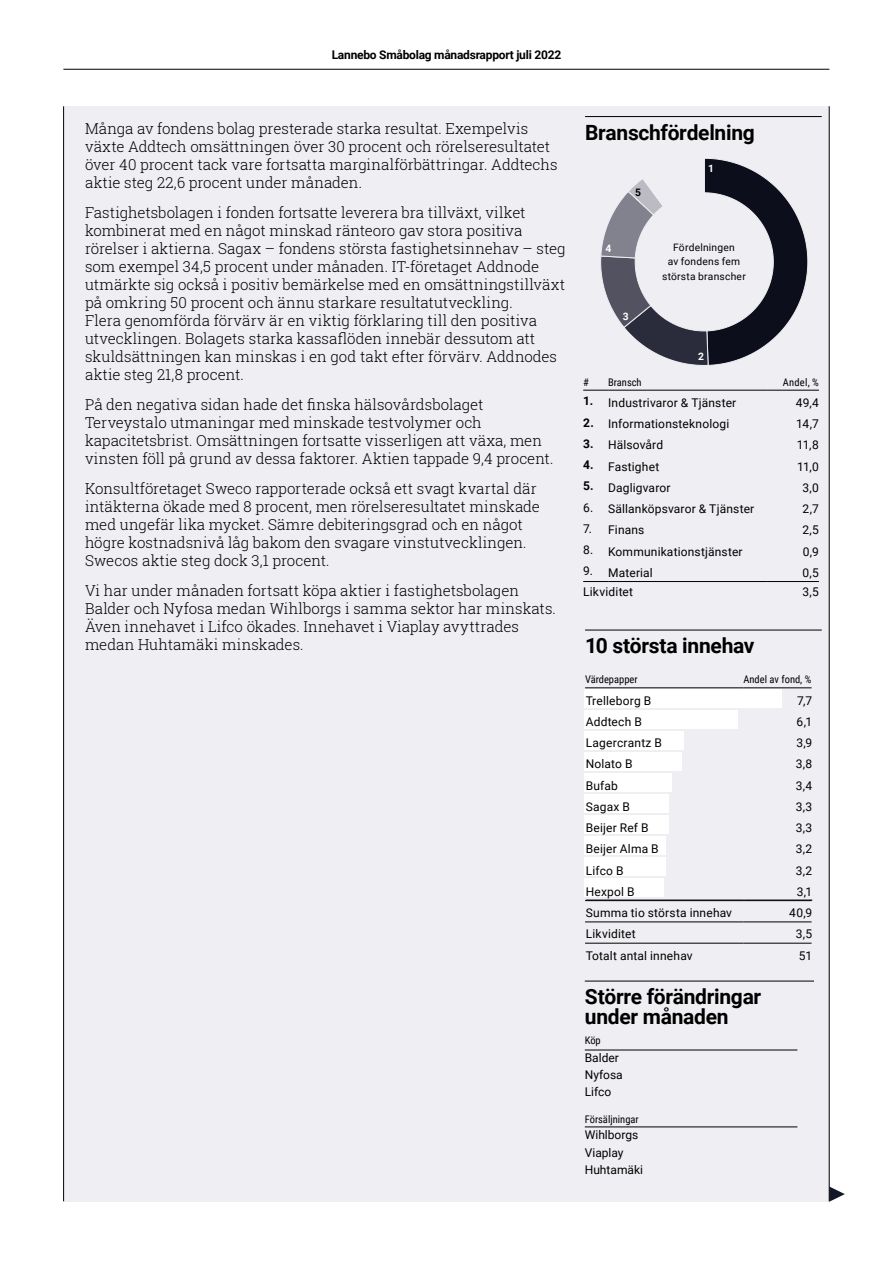
<style>
.page{position:relative;width:893px;height:1263px;background:#fff}
.page>*{position:absolute;margin:0;border:0;box-sizing:border-box;transform-origin:0 0}
.t1{font:700 21px/19.5px "Roboto";letter-spacing:-.015em;color:#000}
.t2{font:300 15px/18px "Roboto Slab";color:#000}
.t3{font:12px/21px "Roboto";letter-spacing:.015em;color:#000}
.t4{font:700 12px/21.3px "Roboto";letter-spacing:-.02em;color:#000;text-align:justify}
.t5{font:10.5px "Roboto Condensed";color:#000}
.t6{font:10.2px/14.1px "Roboto";letter-spacing:.025em;color:#000;text-align:center}
.t7{font:700 10.2px "Roboto";color:#fff}
.t8{font:700 10.2px "Roboto";color:#000}
</style>
<div class="page">
<div style="left:64px;top:106px;width:765px;height:1095px;background:#efeef2"></div>
<svg style="left:829px;top:1187px;width:16px;height:15px"></svg>
<hr style="left:829px;top:106px;width:1px;height:1095px;background:#000">
<hr style="left:63px;top:106px;width:1px;height:1095px;background:#000">
<div style="left:584px;top:689px;width:198px;height:19px;background:#fff"></div>
<div style="left:584px;top:710px;width:154px;height:19px;background:#fff"></div>
<div style="left:584px;top:731px;width:100px;height:19px;background:#fff"></div>
<div style="left:584px;top:752px;width:98px;height:19px;background:#fff"></div>
<div style="left:584px;top:773px;width:87px;height:19px;background:#fff"></div>
<div style="left:584px;top:794px;width:85px;height:19px;background:#fff"></div>
<div style="left:584px;top:815px;width:85px;height:19px;background:#fff"></div>
<div style="left:584px;top:836px;width:82px;height:19px;background:#fff"></div>
<div style="left:584px;top:857px;width:82px;height:19px;background:#fff"></div>
<div style="left:584px;top:878px;width:80px;height:19px;background:#fff"></div>
<hr style="left:585px;top:116px;width:237px;height:1px;background:#000">
<hr style="left:585px;top:630px;width:237px;height:1px;background:#000">
<hr style="left:585px;top:900px;width:158px;height:1px;background:#131829">
<hr style="left:585px;top:688px;width:158px;height:1px;background:#000">
<hr style="left:743px;top:688px;width:68px;height:1px;background:#000">
<hr style="left:585px;top:922px;width:158px;height:1px;background:#000">
<hr style="left:743px;top:922px;width:68px;height:1px;background:#000">
<hr style="left:585px;top:943px;width:158px;height:1px;background:#000">
<hr style="left:743px;top:943px;width:68px;height:1px;background:#000">
<svg style="left:600px;top:158px;width:208px;height:208px"></svg>
<hr style="left:585px;top:981px;width:229px;height:1px;background:#000">
<hr style="left:585px;top:1050px;width:212px;height:1px;background:#000">
<hr style="left:585px;top:1127px;width:212px;height:1px;background:#000">
<hr style="left:608px;top:390px;width:160px;height:1px;background:#000">
<hr style="left:768px;top:390px;width:51px;height:1px;background:#000">
<svg style="left:583px;top:581px;width:25px;height:1px"></svg>
<hr style="left:608px;top:581px;width:160px;height:1px;background:#000">
<hr style="left:768px;top:581px;width:51px;height:1px;background:#000">
<svg style="left:583px;top:390px;width:25px;height:1px"></svg>
<hr style="left:586px;top:899px;width:158px;height:2px;background:#000">
<hr style="left:744px;top:899px;width:68px;height:2px;background:#000">
<hr style="left:63px;top:69px;width:766px;height:1px;background:#000">
<p class="t4" style="left:332px;top:43px;width:231px">Lannebo Småbolag månadsrapport juli 2022</p>
<p class="t2" style="left:85px;top:119px;width:474px">Många av fondens bolag presterade starka resultat. Exempelvis växte Addtech omsättningen över 30 procent och rörelseresultatet över 40 procent tack vare fortsatta marginalförbättringar. Addtechs aktie steg 22,6 procent under månaden.</p>
<p class="t2" style="left:85px;top:203px;width:482px">Fastighetsbolagen i fonden fortsatte leverera bra tillväxt, vilket kombinerat med en något minskad ränteoro gav stora positiva rörelser i aktierna. Sagax – fondens största fastighetsinnehav – steg som exempel 34,5 procent under månaden. IT-företaget Addnode utmärkte sig också i positiv bemärkelse med en omsättningstillväxt på omkring 50 procent och ännu starkare resultatutveckling.<br>Flera genomförda förvärv är en viktig förklaring till den positiva utvecklingen. Bolagets starka kassaflöden innebär dessutom att skuldsättningen kan minskas i en god takt efter förvärv. Addnodes aktie steg 21,8 procent.</p>
<p class="t2" style="left:85px;top:395px;width:470px">På den negativa sidan hade det finska hälsovårdsbolaget Terveystalo utmaningar med minskade testvolymer och kapacitetsbrist. Omsättningen fortsatte visserligen att växa, men vinsten föll på grund av dessa faktorer. Aktien tappade 9,4 procent.</p>
<p class="t2" style="left:85px;top:479px;width:456px">Konsultföretaget Sweco rapporterade också ett svagt kvartal där intäkterna ökade med 8 procent, men rörelseresultatet minskade med ungefär lika mycket. Sämre debiteringsgrad och en något högre kostnadsnivå låg bakom den svagare vinstutvecklingen.<br>Swecos aktie steg dock 3,1 procent.</p>
<p class="t2" style="left:85px;top:581px;width:472px">Vi har under månaden fortsatt köpa aktier i fastighetsbolagen Balder och Nyfosa medan Wihlborgs i samma sektor har minskats.<br>Även innehavet i Lifco ökades. Innehavet i Viaplay avyttrades medan Huhtamäki minskades.</p>
<h1 class="t1" style="left:585px;top:122px;width:171px">Branschfördelning</h1>
<p class="t7" style="left:605px;top:241px;width:7px">4</p>
<p class="t8" style="left:635px;top:185px;width:7px">5</p>
<p class="t7" style="left:623px;top:310px;width:7px">3</p>
<p class="t7" style="left:708px;top:161px;width:7px">1</p>
<p class="t6" style="left:662px;top:240px;width:85px">Fördelningen<br>av fondens fem största branscher</p>
<p class="t7" style="left:698px;top:349px;width:7px">2</p>
<p class="t5" style="left:583px;top:374px;width:7px">#</p>
<p class="t5" style="left:608px;top:374px;width:35px">Bransch</p>
<p class="t5" style="left:783px;top:374px;width:38px">Andel, %</p>
<p class="t4" style="left:583px;top:390px;width:12px">1.<br>2.<br>3.<br>4.<br>5.</p>
<p class="t3" style="left:583px;top:496px;width:52px">6.<br>7.<br>8.<br>9.<br>Likviditet</p>
<p class="t3" style="left:608px;top:392px;width:130px">Industrivaror &amp; Tjänster</p>
<p class="t3" style="left:796px;top:392px;width:24px">49,4</p>
<p class="t3" style="left:608px;top:413px;width:123px">Informationsteknologi</p>
<p class="t3" style="left:796px;top:413px;width:24px">14,7</p>
<p class="t3" style="left:608px;top:434px;width:57px">Hälsovård</p>
<p class="t3" style="left:797px;top:434px;width:23px">11,8</p>
<p class="t3" style="left:608px;top:455px;width:53px">Fastighet</p>
<p class="t3" style="left:797px;top:455px;width:23px">11,0</p>
<p class="t3" style="left:608px;top:477px;width:64px">Dagligvaror</p>
<p class="t3" style="left:802px;top:477px;width:18px">3,0</p>
<p class="t3" style="left:608px;top:498px;width:148px">Sällanköpsvaror &amp; Tjänster</p>
<p class="t3" style="left:803px;top:498px;width:18px">2,7</p>
<p class="t3" style="left:608px;top:519px;width:38px">Finans</p>
<p class="t3" style="left:802px;top:519px;width:18px">2,5</p>
<p class="t3" style="left:608px;top:540px;width:136px">Kommunikationstjänster</p>
<p class="t3" style="left:803px;top:540px;width:17px">0,9</p>
<p class="t3" style="left:608px;top:562px;width:46px">Material</p>
<p class="t3" style="left:802px;top:562px;width:18px">0,5</p>
<p class="t3" style="left:802px;top:581px;width:18px">3,5</p>
<h1 class="t1" style="left:585px;top:635px;width:171px">10 största innehav</h1>
<p class="t5" style="left:585px;top:672px;width:54px">Värdepapper</p>
<p class="t5" style="left:743px;top:672px;width:69px">Andel av fond, %</p>
<p class="t3" style="left:586px;top:689px;width:67px">Trelleborg B</p>
<p class="t3" style="left:797px;top:689px;width:17px">7,7</p>
<p class="t3" style="left:586px;top:710px;width:58px">Addtech B</p>
<p class="t3" style="left:797px;top:710px;width:17px">6,1</p>
<p class="t3" style="left:586px;top:732px;width:78px">Lagercrantz B</p>
<p class="t3" style="left:796px;top:732px;width:17px">3,9</p>
<p class="t3" style="left:586px;top:753px;width:48px">Nolato B</p>
<p class="t3" style="left:796px;top:753px;width:18px">3,8</p>
<p class="t3" style="left:586px;top:774px;width:34px">Bufab</p>
<p class="t3" style="left:796px;top:774px;width:18px">3,4</p>
<p class="t3" style="left:586px;top:796px;width:46px">Sagax B</p>
<p class="t3" style="left:796px;top:796px;width:18px">3,3</p>
<p class="t3" style="left:586px;top:817px;width:64px">Beijer Ref B</p>
<p class="t3" style="left:796px;top:817px;width:18px">3,3</p>
<p class="t3" style="left:586px;top:838px;width:74px">Beijer Alma B</p>
<p class="t3" style="left:796px;top:838px;width:18px">3,2</p>
<p class="t3" style="left:586px;top:859px;width:39px">Lifco B</p>
<p class="t3" style="left:796px;top:859px;width:18px">3,2</p>
<p class="t3" style="left:586px;top:881px;width:50px">Hexpol B</p>
<p class="t3" style="left:797px;top:881px;width:17px">3,1</p>
<p class="t3" style="left:586px;top:902px;width:148px">Summa tio största innehav</p>
<p class="t3" style="left:789px;top:902px;width:25px">40,9</p>
<p class="t3" style="left:586px;top:923px;width:52px">Likviditet</p>
<p class="t3" style="left:796px;top:923px;width:18px">3,5</p>
<p class="t3" style="left:586px;top:944px;width:108px">Totalt antal innehav</p>
<p class="t3" style="left:799px;top:944px;width:15px">51</p>
<h1 class="t1" style="left:585px;top:986px;width:178px">Större förändringar under månaden</h1>
<p class="t5" style="left:585px;top:1032px;width:18px">Köp</p>
<p class="t3" style="left:585px;top:1049px;width:40px;line-height:17px">Balder<br>Nyfosa<br>Lifco</p>
<p class="t5" style="left:585px;top:1111px;width:55px">Försäljningar</p>
<p class="t3" style="left:585px;top:1126px;width:60px;line-height:17.2px">Wihlborgs<br>Viaplay<br>Huhtamäki</p>
</div>
